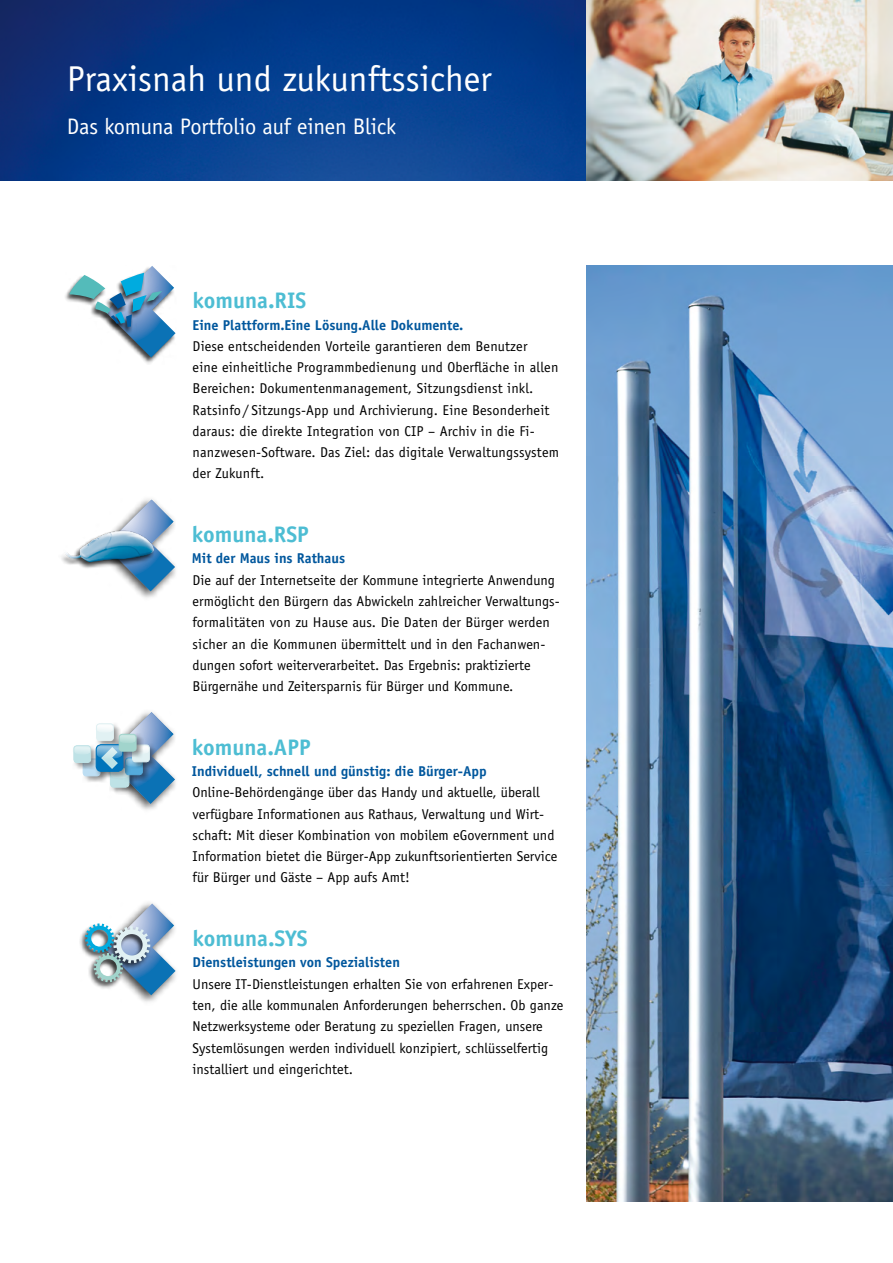
<style>
.page{position:relative;width:893px;height:1263px;background:#fff}
.page>*{position:absolute;margin:0;border:0;box-sizing:border-box;transform-origin:0 0}
.t1{font:36px "AT Officina Sans";color:#fff}
.t2{font:700 22.5px "AT Officina Sans";color:#4dbdd3}
.t3{font:22.5px "AT Officina Sans";letter-spacing:-.01em;color:#fff}
.t4{font:14.25px/21.3px "AT Officina Sans";color:#000}
.t5{font:700 14.25px "AT Officina Sans";color:#00579d}
</style>
<div class="page">
<div style="left:96px;top:899px;width:84px;height:107px;background:#000;opacity:.75"></div>
<div style="left:79px;top:923px;width:73px;height:67px;background:#000;opacity:.75"></div>
<svg style="left:85px;top:903px;width:91px;height:92px"></svg>
<div style="left:99px;top:265px;width:78px;height:99px;background:#000;opacity:.75"></div>
<div style="left:63px;top:272px;width:101px;height:63px;background:#000;opacity:.75"></div>
<svg style="left:69px;top:266px;width:107px;height:91px"></svg>
<img style="left:587px;top:266px;width:306px;height:935px">
<img style="left:0;top:0;width:587px;height:181px">
<img style="left:587px;top:0;width:306px;height:181px">
<div style="left:95px;top:495px;width:84px;height:107px;background:#000;opacity:.75"></div>
<svg style="left:105px;top:500px;width:70px;height:91px"></svg>
<img style="left:61px;top:523px;width:96px;height:49px">
<div style="left:95px;top:708px;width:84px;height:106px;background:#000;opacity:.75"></div>
<div style="left:73px;top:744px;width:25px;height:26px;background:#fbfbfb"></div>
<div style="left:73px;top:745px;width:18px;height:18px;border:1px solid #bee2e6;border-radius:3px"></div>
<svg style="left:74px;top:712px;width:101px;height:92px"></svg>
<div style="left:119px;top:734px;width:17px;height:17px;border:1px solid #a1d4cc;border-radius:3px"></div>
<h1 class="t1" style="left:67px;top:58px;width:426px">Praxisnah und zukunftssicher</h1>
<h2 class="t3" style="left:67px;top:113px;width:331px">Das komuna Portfolio auf einen Blick</h2>
<h2 class="t2" style="left:193px;top:287px;width:115px">komuna.RIS</h2>
<p class="t5" style="left:193px;top:316px;width:272px">Eine Plattform.Eine Lösung.Alle Dokumente.</p>
<p class="t4" style="left:193px;top:335px;width:368px">Diese entscheidenden Vorteile garantieren dem Benutzer<br>eine einheitliche Programmbedienung und Oberfläche in allen Bereichen: Dokumentenmanagement, Sitzungsdienst inkl.<br>Ratsinfo / Sitzungs-App und Archivierung. Eine Besonderheit daraus: die direkte Integration von CIP – Archiv in die Fi&shy;nanzwesen-Software. Das Ziel: das digitale Verwaltungssystem der Zukunft.</p>
<h2 class="t2" style="left:192px;top:520px;width:119px">komuna.RSP</h2>
<p class="t5" style="left:192px;top:550px;width:155px">Mit der Maus ins Rathaus</p>
<p class="t4" style="left:193px;top:569px;width:369px">Die auf der Internetseite der Kommune integrierte Anwendung ermöglicht den Bürgern das Abwickeln zahlreicher Verwaltungs&shy;formalitäten von zu Hause aus. Die Daten der Bürger werden sicher an die Kommunen übermittelt und in den Fachanwen&shy;dungen sofort weiterverarbeitet. Das Ergebnis: praktizierte Bürgernähe und Zeitersparnis für Bürger und Kommune.</p>
<h2 class="t2" style="left:192px;top:733px;width:120px">komuna.APP</h2>
<p class="t5" style="left:192px;top:762px;width:297px">Individuell, schnell und günstig: die Bürger-App</p>
<p class="t4" style="left:193px;top:782px;width:366px">Online-Behördengänge über das Handy und aktuelle, überall verfügbare Informationen aus Rathaus, Verwaltung und Wirt&shy;schaft: Mit dieser Kombination von mobilem eGovernment und Information bietet die Bürger-App zukunftsorientierten Service für Bürger und Gäste – App aufs Amt!</p>
<h2 class="t2" style="left:193px;top:924px;width:116px">komuna.SYS</h2>
<p class="t5" style="left:193px;top:954px;width:209px">Dienstleistungen von Spezialisten</p>
<p class="t4" style="left:193px;top:973px;width:372px">Unsere IT-Dienstleistungen erhalten Sie von erfahrenen Exper&shy;ten, die alle kommunalen Anforderungen beherrschen. Ob ganze Netzwerksysteme oder Beratung zu speziellen Fragen, unsere Systemlösungen werden individuell konzipiert, schlüsselfertig installiert und eingerichtet.</p>
</div>
